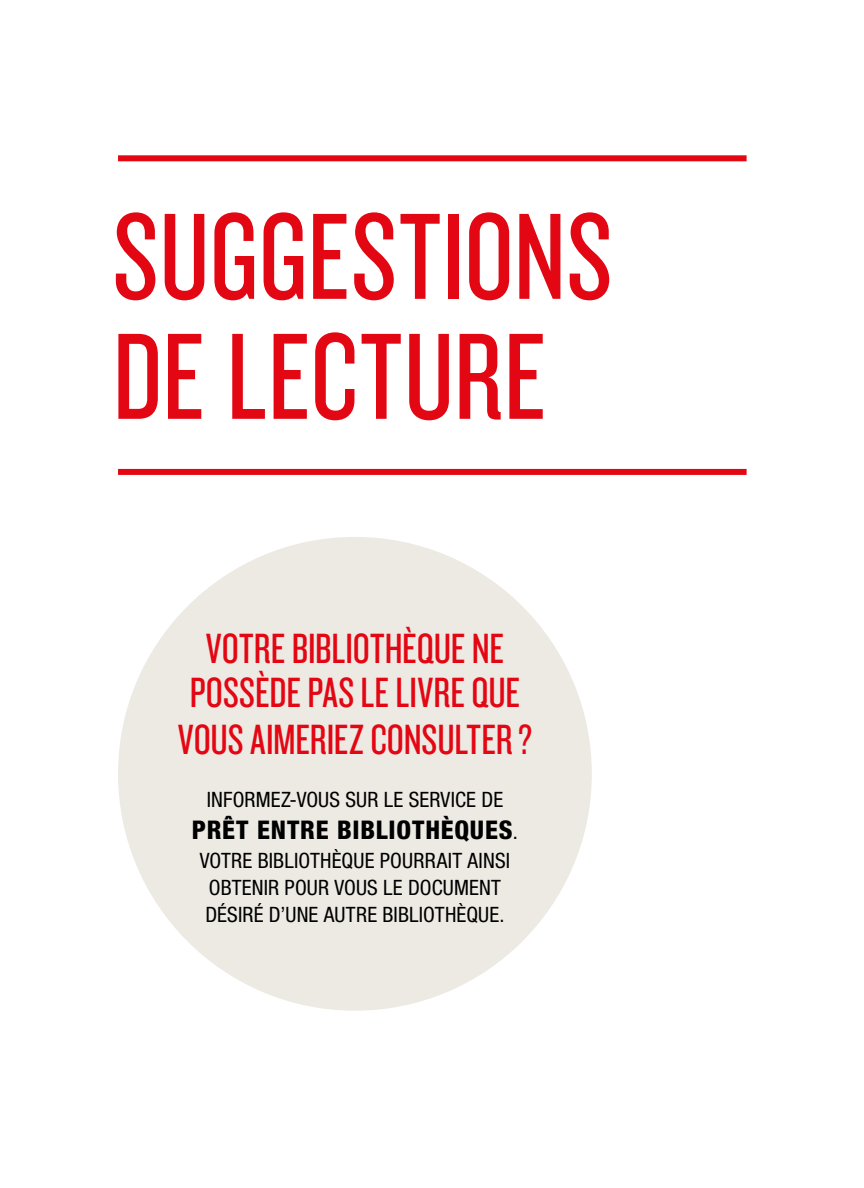
<style>
.page{position:relative;width:864px;height:1188px;background:#fff}
.page>*{position:absolute;margin:0;border:0;box-sizing:border-box;transform-origin:0 0}
.t1{font:127.5px/120px "Knockout 28 Junior Feathrwt";letter-spacing:.005em;color:#e30613}
.t2{font:43.95px/45.5px "Knockout 28 Junior Feathrwt";color:#e30613;text-align:center}
.t3{font:800 condensed 25.8px "Helvetica Neue LT Std";letter-spacing:.03em;color:#000}
.t4{font:condensed 21.15px/27.3px "Helvetica Neue LT Std";letter-spacing:.005em;color:#000}
.s1{font-weight:400;font-size:21.15px}
</style>
<div class="page">
<div style="left:118px;top:155px;width:629px;height:6px;background:#e30613"></div>
<div style="left:118px;top:469px;width:629px;height:6px;background:#e30613"></div>
<div style="left:118px;top:537px;width:474px;height:474px;background:#edeae4;border-radius:50%"></div>
<h1 class="t1" style="left:113px;top:192px;width:501px">SUGGESTIONS<br>DE LECTURE</h1>
<h2 class="t2" style="left:178px;top:624px;width:356px">VOTRE BIBLIOTHÈQUE NE<br>POSSÈDE PAS LE LIVRE QUE<br>VOUS AIMERIEZ CONSULTER ?</h2>
<p class="t4" style="left:207px;top:786px;width:298px">INFORMEZ-VOUS SUR LE SERVICE DE</p>
<p class="t3" style="left:192px;top:814px;width:328px">PRÊT ENTRE BIBLIOTHÈQUES<span class="s1">.</span></p>
<p class="t4" style="left:200px;top:846px;width:312px">VOTRE BIBLIOTHÈQUE POURRAIT AINSI<br>OBTENIR POUR VOUS LE DOCUMENT<br>DÉSIRÉ D’UNE AUTRE BIBLIOTHÈQUE.</p>
</div>
